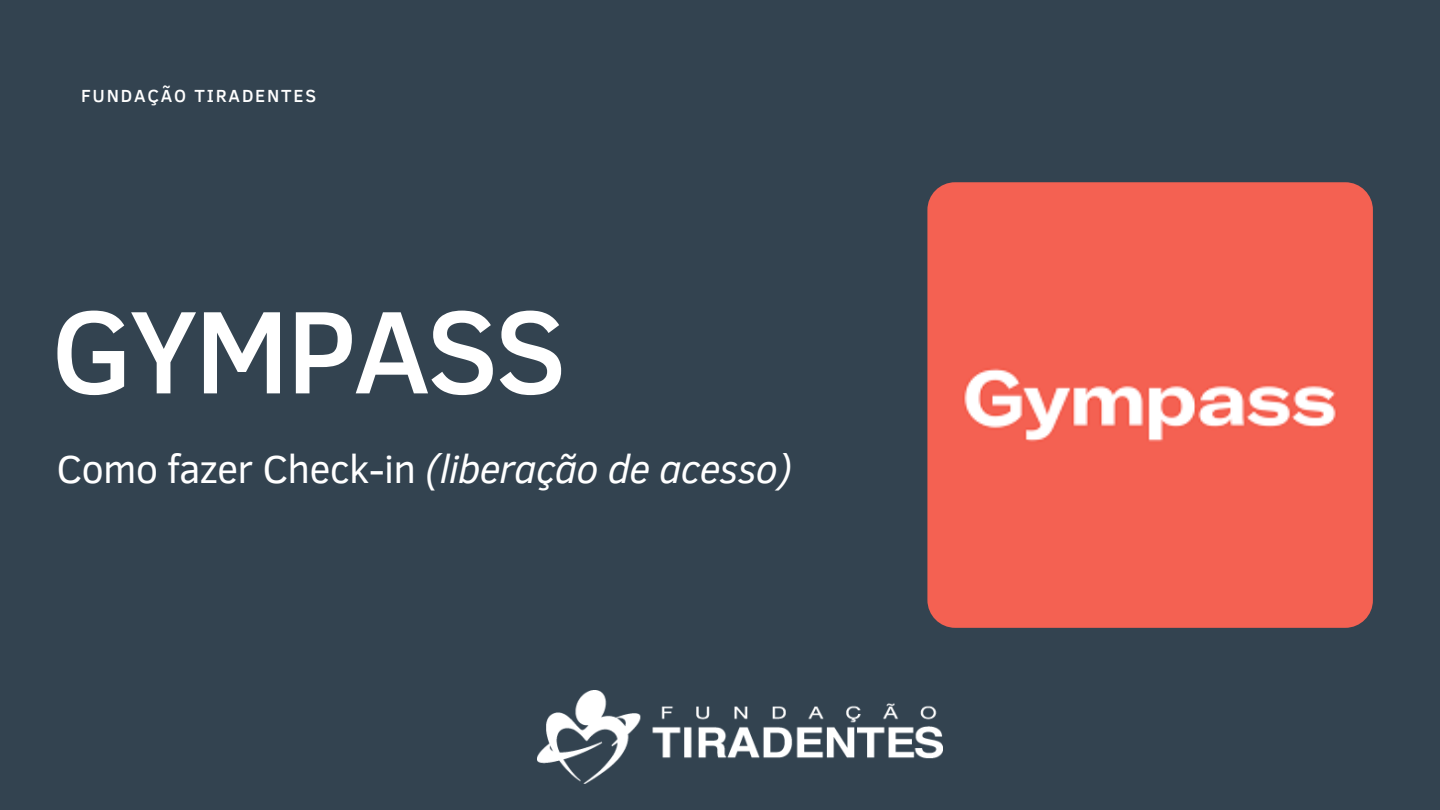
<style>
.page{position:relative;width:1440px;height:810px;background:#334350}
.page>*{position:absolute;margin:0;border:0;box-sizing:border-box;transform-origin:0 0}
.t1{font:500 120px "Clear Sans";letter-spacing:-.03em;color:#fff}
.t2{font:italic 40px "Clear Sans";letter-spacing:-.02em;color:#fff}
.t3{font:500 18px "Clear Sans";letter-spacing:.1em;color:#fff}
.s1{font-style:normal}
</style>
<div class="page">
<img style="left:927px;top:182px;width:446px;height:446px;border-radius:28px">
<img style="left:537px;top:690px;width:405px;height:93px">
<p class="t3" style="left:81px;top:83px;width:237px">FUNDAÇÃO TIRADENTES</p>
<p class="t1" style="left:51px;top:264px;width:518px">GYMPASS</p>
<p class="t2" style="left:56px;top:440px;width:738px"><span class="s1">Como fazer Check-in</span> (liberação de acesso)</p>
</div>
